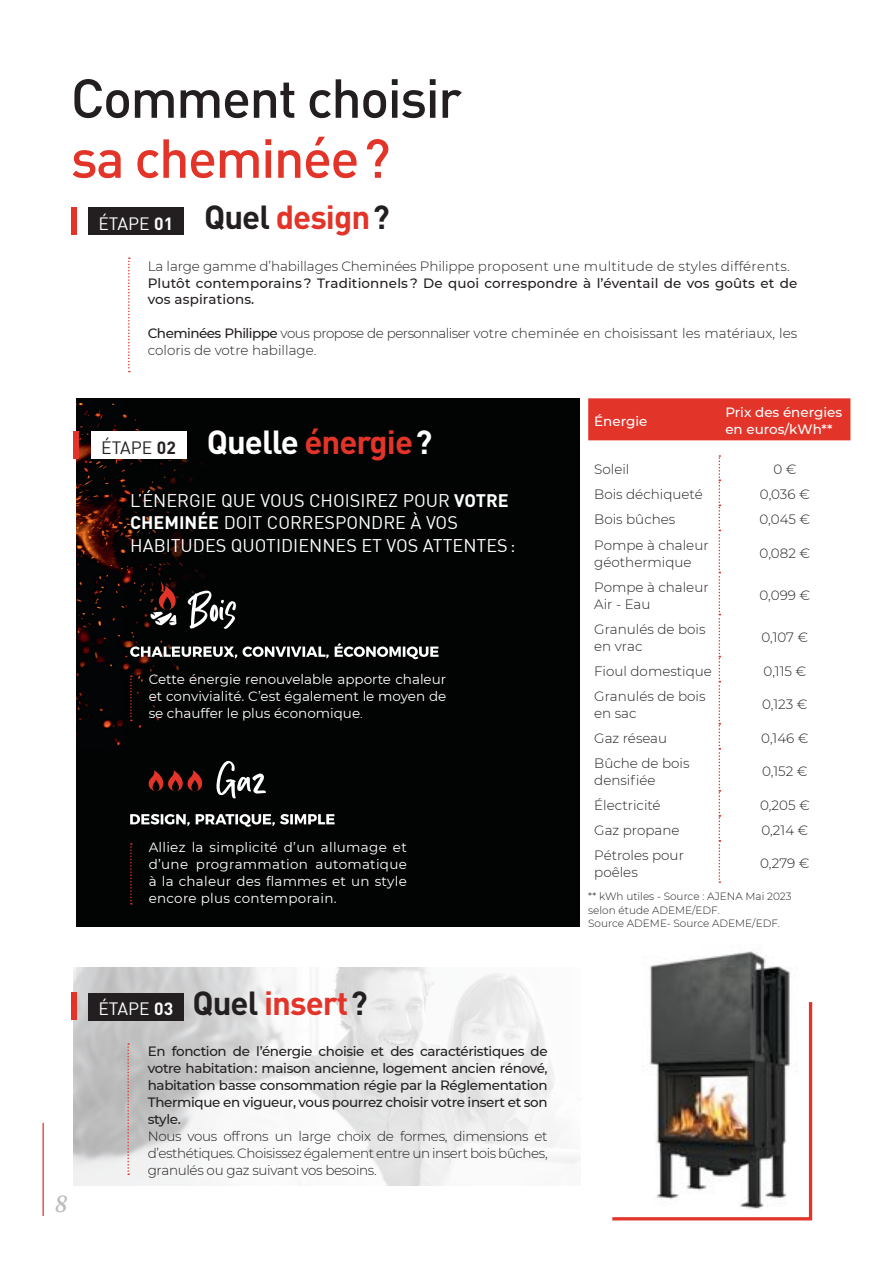
<style>
.page{position:relative;width:893px;height:1263px;background:#fff}
.page>*{position:absolute;margin:0;border:0;box-sizing:border-box;transform-origin:0 0}
.t1{font:500 54px "DIN";letter-spacing:-.03em;color:#231f20}
.t2{font:500 54px "DIN";letter-spacing:-.03em;color:#e23429}
.t3{font:700 33px "DIN";letter-spacing:-.03em;color:#e23429}
.t4{font:700 33px "DIN";letter-spacing:-.03em;color:#fff}
.t5{font:italic 600 25.5px "Source Serif Pro";color:#bcbdc0}
.t6{font:18px/22.5px "DIN";color:#fff}
.t7{font:300 13.5px/17px "Montserrat";color:#231f20}
.t8{font:500 13.5px/17px "Montserrat";letter-spacing:.01em;color:#231f20}
.t9{font:13.5px/17px "Montserrat";color:#fff;text-align:justify}
.t10{font:500 13.5px/17px "Montserrat";color:#fff}
.t11{font:300 10.5px/13.5px "Montserrat";color:#231f20}
.s1{font-weight:400;font-size:17.55px;color:#fff}
.s2{font-size:17.55px;color:#fff}
.s3{color:#231f20}
.s4{font-weight:500}
.s5{font-weight:400;font-size:17.55px;color:#231f20}
.s6{font-size:17.55px;color:#231f20}
.s7{color:#e23429}
.s8{font-weight:700}
.s9{font-weight:300}
</style>
<div class="page">
<svg style="left:128px;top:257px;width:2px;height:115px"></svg>
<div style="left:88px;top:207px;width:96px;height:28px;background:#231f20"></div>
<div style="left:71px;top:207px;width:5px;height:28px;background:#e23429"></div>
<div style="left:76px;top:398px;width:504px;height:529px;background:#020404"></div>
<img style="left:76px;top:403px;width:133px;height:343px">
<svg style="left:130px;top:675px;width:2px;height:46px"></svg>
<svg style="left:130px;top:643px;width:309px;height:16px"></svg>
<svg style="left:188px;top:591px;width:48px;height:38px"></svg>
<svg style="left:149px;top:581px;width:27px;height:45px"></svg>
<svg style="left:130px;top:843px;width:2px;height:61px"></svg>
<svg style="left:130px;top:814px;width:205px;height:13px"></svg>
<svg style="left:216px;top:761px;width:50px;height:37px"></svg>
<svg style="left:149px;top:770px;width:53px;height:22px"></svg>
<div style="left:91px;top:432px;width:96px;height:27px;background:#fff"></div>
<div style="left:74px;top:432px;width:5px;height:27px;background:#e23429"></div>
<img style="left:73px;top:967px;width:507px;height:218px">
<svg style="left:127px;top:1043px;width:2px;height:132px"></svg>
<div style="left:88px;top:993px;width:96px;height:28px;background:#231f20"></div>
<div style="left:71px;top:992px;width:5px;height:28px;background:#e23429"></div>
<svg style="left:612px;top:1002px;width:201px;height:219px"></svg>
<img style="left:632px;top:951px;width:174px;height:258px">
<div style="left:588px;top:398px;width:262px;height:42px;background:#e23429"></div>
<svg style="left:719px;top:455px;width:1px;height:428px"></svg>
<hr style="left:43px;top:1123px;width:1px;height:92px;background:#e23429">
<h1 class="t1" style="left:71px;top:64px;width:393px">Comment choisir</h1>
<h1 class="t2" style="left:71px;top:124px;width:321px">sa cheminée?</h1>
<h2 class="t3" style="left:98px;top:196px;width:293px"><span class="s1">ÉTAPE</span> <span class="s2">01</span> <span class="s3">Quel</span> design<span class="s3">?</span></h2>
<p class="t7" style="left:148px;top:257px;width:643px">La large gamme d’habillages Cheminées Philippe proposent une multitude de styles différents.</p>
<p class="t8" style="left:148px;top:274px;width:651px">Plutôt contemporains ? Traditionnels ? De quoi correspondre à l’éventail de vos goûts et de vos aspirations.</p>
<p class="t7" style="left:148px;top:325px;width:651px"><span class="s4">Cheminées Philippe</span> vous propose de personnaliser votre cheminée en choisissant les matériaux, les coloris de votre habillage.</p>
<h2 class="t4" style="left:101px;top:420px;width:333px"><span class="s5">ÉTAPE</span> <span class="s6">02</span> Quelle <span class="s7">énergie</span>?</h2>
<h3 class="t6" style="left:130px;top:488px;width:387px">L’ÉNERGIE QUE VOUS CHOISIREZ POUR <span class="s8">VOTRE<br>CHEMINÉE</span> DOIT CORRESPONDRE À VOS<br>HABITUDES QUOTIDIENNES ET VOS ATTENTES:</h3>
<p class="t9" style="left:149px;top:671px;width:299px">Cette énergie renouvelable apporte chaleur et convivialité. C’est également le moyen de se chauffer le plus économique<span class="s9">.</span></p>
<p class="t9" style="left:149px;top:838px;width:260px">Alliez la simplicité d’un allumage et d’une programmation automatique à la chaleur des flammes et un style encore plus contemporain.</p>
<h3 class="t5" style="left:54px;top:1186px;width:15px">8</h3>
<h2 class="t3" style="left:98px;top:982px;width:271px"><span class="s1">ÉTAPE</span> <span class="s2">03</span> <span class="s3">Quel</span> insert<span class="s3">?</span></h2>
<p class="t8" style="left:148px;top:1042px;width:401px;text-align:justify">En fonction de l’énergie choisie et des caractéristiques de votre habitation : maison ancienne, logement ancien rénové, habitation basse consommation régie par la Réglementation Thermique en vigueur, vous pourrez choisir votre insert et son style.</p>
<p class="t7" style="left:148px;top:1127px;width:401px;text-align:justify">Nous vous offrons un large choix de formes, dimensions et d’esthétiques. Choisissez également entre un insert bois bûches, granulés ou gaz suivant vos besoins.</p>
<p class="t10" style="left:594px;top:412px;width:55px">Énergie</p>
<p class="t10" style="left:725px;top:404px;width:118px">Prix des énergies en euros/kWh**</p>
<p class="t7" style="left:594px;top:461px;width:37px">Soleil</p>
<p class="t7" style="left:773px;top:461px;width:25px">0 €</p>
<p class="t7" style="left:594px;top:486px;width:110px">Bois déchiqueté</p>
<p class="t7" style="left:760px;top:486px;width:51px">0,036 €</p>
<p class="t7" style="left:594px;top:511px;width:83px">Bois bûches</p>
<p class="t7" style="left:759px;top:511px;width:52px">0,045 €</p>
<p class="t7" style="left:594px;top:536px;width:116px">Pompe à chaleur géothermique</p>
<p class="t7" style="left:760px;top:544px;width:52px">0,082 €</p>
<p class="t7" style="left:594px;top:578px;width:116px">Pompe à chaleur<br>Air - Eau</p>
<p class="t7" style="left:760px;top:586px;width:52px">0,099 €</p>
<p class="t7" style="left:594px;top:620px;width:113px">Granulés de bois en vrac</p>
<p class="t7" style="left:761px;top:628px;width:48px">0,107 €</p>
<p class="t7" style="left:594px;top:662px;width:119px">Fioul domestique</p>
<p class="t7" style="left:764px;top:662px;width:44px">0,115 €</p>
<p class="t7" style="left:594px;top:687px;width:113px">Granulés de bois en sac</p>
<p class="t7" style="left:762px;top:695px;width:47px">0,123 €</p>
<p class="t7" style="left:594px;top:729px;width:74px">Gaz réseau</p>
<p class="t7" style="left:761px;top:729px;width:49px">0,146 €</p>
<p class="t7" style="left:594px;top:754px;width:97px">Bûche de bois densifiée</p>
<p class="t7" style="left:762px;top:762px;width:47px">0,152 €</p>
<p class="t7" style="left:594px;top:796px;width:68px">Électricité</p>
<p class="t7" style="left:760px;top:796px;width:51px">0,205 €</p>
<p class="t7" style="left:594px;top:821px;width:87px">Gaz propane</p>
<p class="t7" style="left:761px;top:821px;width:49px">0,214 €</p>
<p class="t7" style="left:594px;top:846px;width:91px">Pétroles pour poêles</p>
<p class="t7" style="left:760px;top:855px;width:51px">0,279 €</p>
<p class="t11" style="left:588px;top:889px;width:205px">** kWh utiles - Source : AJENA Mai 2023 selon étude ADEME/EDF.<br>Source ADEME- Source ADEME/EDF.</p>
</div>
